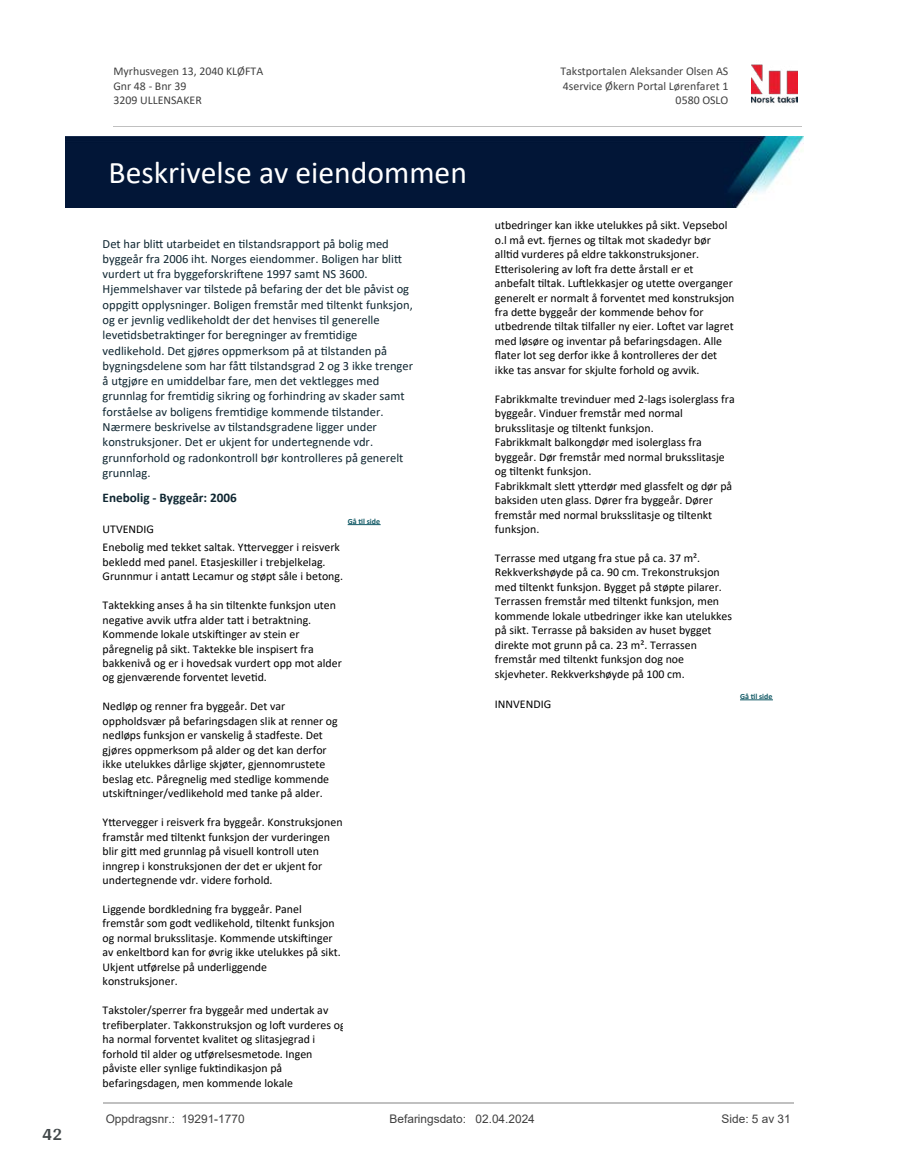
<style>
.page{position:relative;width:915px;height:1172px;background:#fff}
.page>*{position:absolute;margin:0;border:0;box-sizing:border-box;transform-origin:0 0}
.t1{font:31.65px "Calibri";color:#fff}
.t2{font:700 18px "Arya";color:#414749}
.t3{font:700 13.2px "Calibri";color:#102732}
.t4{font:12.45px/15.3px "Calibri";color:#102732}
.t5{font:11.85px/14.4px "Calibri";color:#000}
.t6{font:11.85px/14.5px "Calibri";color:#404040}
.t7{font:11.85px "Arial";color:#404040}
.t8{font:700 7.95px "Calibri";color:#115965}
</style>
<div class="page">
<hr style="left:347px;top:524px;width:33px;height:1px;background:#115965">
<hr style="left:739px;top:699px;width:33px;height:1px;background:#115965">
<img style="left:751px;top:64px;width:46px;height:40px">
<hr style="left:113px;top:127px;width:688px;height:1px;background:#c0c0c0">
<img style="left:65px;top:137px;width:738px;height:71px">
<hr style="left:103px;top:1102px;width:690px;height:1px;background:#c0c0c0">
<h2 class="t2" style="left:43px;top:1123px;width:21px">42</h2>
<p class="t6" style="left:113px;top:64px;width:151px">Myrhusvegen 13, 2040 KLØFTA<br>Gnr 48 - Bnr 39<br>3209 ULLENSAKER</p>
<p class="t6" style="left:560px;top:64px;width:169px">Takstportalen Aleksander Olsen AS</p>
<p class="t6" style="left:562px;top:78px;width:167px">4service Økern Portal Lørenfaret 1</p>
<p class="t6" style="left:675px;top:93px;width:54px">0580 OSLO</p>
<h1 class="t1" style="left:109px;top:150px;width:360px">Beskrivelse av eiendommen</h1>
<p class="t4" style="left:103px;top:235px;width:312px">Det har bli琀琀 utarbeidet en 琀椀lstandsrapport på bolig med byggeår fra 2006 iht. Norges eiendommer. Boligen har bli琀琀vurdert ut fra byggeforskri昀琀ene 1997 samt NS 3600.<br>Hjemmelshaver var 琀椀lstede på befaring der det ble påvist og oppgi琀琀 opplysninger. Boligen fremstår med 琀椀ltenkt funksjon, og er jevnlig vedlikeholdt der det henvises 琀椀l generelle<br>leve琀椀dsbetrak琀椀nger for beregninger av frem琀椀dige vedlikehold. Det gjøres oppmerksom på at 琀椀lstanden på bygningsdelene som har få琀琀 琀椀lstandsgrad 2 og 3 ikke trenger å utgjøre en umiddelbar fare, men det vektlegges med grunnlag for frem琀椀dig sikring og forhindring av skader samt forståelse av boligens frem琀椀dige kommende 琀椀lstander.<br>Nærmere beskrivelse av 琀椀lstandsgradene ligger under konstruksjoner. Det er ukjent for undertegnende vdr. grunnforhold og radonkontroll bør kontrolleres på generelt grunnlag.</p>
<p class="t3" style="left:103px;top:488px;width:136px">Enebolig - Byggeår: 2006</p>
<p class="t5" style="left:103px;top:521px;width:53px">UTVENDIG</p>
<p class="t8" style="left:347px;top:515px;width:34px">Gå 琀椀l side</p>
<p class="t5" style="left:103px;top:540px;width:242px">Enebolig med tekket saltak. Y琀琀ervegger i reisverk bekledd med panel. Etasjeskiller i trebjelkelag.<br>Grunnmur i anta琀琀 Lecamur og støpt såle i betong.</p>
<p class="t5" style="left:103px;top:598px;width:240px">Taktekking anses å ha sin 琀椀ltenkte funksjon uten nega琀椀ve avvik u琀昀ra alder ta琀琀 i betraktning.<br>Kommende lokale utski昀琀inger av stein er påregnelig på sikt. Taktekke ble inspisert fra bakkenivå og er i hovedsak vurdert opp mot alder og gjenværende forventet leve琀椀d.</p>
<p class="t5" style="left:103px;top:699px;width:236px">Nedløp og renner fra byggeår. Det var oppholdsvær på befaringsdagen slik at renner og nedløps funksjon er vanskelig å stadfeste. Det gjøres oppmerksom på alder og det kan derfor ikke utelukkes dårlige skjøter, gjennomrustete beslag etc. Påregnelig med stedlige kommende utski昀琀ninger/vedlikehold med tanke på alder.</p>
<p class="t5" style="left:103px;top:815px;width:241px">Y琀琀ervegger i reisverk fra byggeår. Konstruksjonen framstår med 琀椀ltenkt funksjon der vurderingen blir gi琀琀 med grunnlag på visuell kontroll uten inngrep i konstruksjonen der det er ukjent for undertegnende vdr. videre forhold.</p>
<p class="t5" style="left:103px;top:901px;width:239px">Liggende bordkledning fra byggeår. Panel fremstår som godt vedlikehold, 琀椀ltenkt funksjon og normal bruksslitasje. Kommende utski昀琀inger av enkeltbord kan for øvrig ikke utelukkes på sikt.<br>Ukjent u琀昀ørelse på underliggende konstruksjoner.</p>
<p class="t5" style="left:103px;top:1003px;width:244px">Takstoler/sperrer fra byggeår med undertak av<br>tre昀椀berplater. Takkonstruksjon og lo昀琀 vurderes og ha normal forventet kvalitet og slitasjegrad i forhold 琀椀l alder og u琀昀ørelsesmetode. Ingen påviste eller synlige fuk琀椀ndikasjon på befaringsdagen, men kommende lokale</p>
<p class="t5" style="left:495px;top:218px;width:241px">utbedringer kan ikke utelukkes på sikt. Vepsebol o.l må evt. 昀樀ernes og 琀椀ltak mot skadedyr bør<br>all琀椀d vurderes på eldre takkonstruksjoner.<br>E琀琀erisolering av lo昀琀 fra de琀琀e årstall er et anbefalt 琀椀ltak. Lu昀琀lekkasjer og ute琀琀e overganger generelt er normalt å forventet med konstruksjon fra de琀琀e byggeår der kommende behov for utbedrende 琀椀ltak 琀椀lfaller ny eier. Lo昀琀et var lagret med løsøre og inventar på befaringsdagen. Alle<br>昀氀ater lot seg derfor ikke å kontrolleres der det ikke tas ansvar for skjulte forhold og avvik.</p>
<p class="t5" style="left:495px;top:391px;width:241px">Fabrikkmalte trevinduer med 2-lags isolerglass fra byggeår. Vinduer fremstår med normal bruksslitasje og 琀椀ltenkt funksjon.<br>Fabrikkmalt balkongdør med isolerglass fra byggeår. Dør fremstår med normal bruksslitasje og 琀椀ltenkt funksjon.<br>Fabrikkmalt sle琀琀 y琀琀erdør med glassfelt og dør på baksiden uten glass. Dører fra byggeår. Dører fremstår med normal bruksslitasje og 琀椀ltenkt funksjon.</p>
<p class="t5" style="left:495px;top:551px;width:238px">Terrasse med utgang fra stue på ca. 37 m².<br>Rekkverkshøyde på ca. 90 cm. Trekonstruksjon med 琀椀ltenkt funksjon. Bygget på støpte pilarer.<br>Terrassen fremstår med 琀椀ltenkt funksjon, men kommende lokale utbedringer ikke kan utelukkes på sikt. Terrasse på baksiden av huset bygget direkte mot grunn på ca. 23 m². Terrassen fremstår med 琀椀ltenkt funksjon dog noe skjevheter. Rekkverkshøyde på 100 cm.</p>
<p class="t5" style="left:495px;top:696px;width:58px">INNVENDIG</p>
<p class="t8" style="left:739px;top:691px;width:34px">Gå 琀椀l side</p>
<p class="t7" style="left:106px;top:1111px;width:140px">Oppdragsnr.: 19291-1770</p>
<p class="t7" style="left:389px;top:1111px;width:147px">Befaringsdato: 02.04.2024</p>
<p class="t7" style="left:721px;top:1111px;width:71px">Side: 5 av 31</p>
</div>
